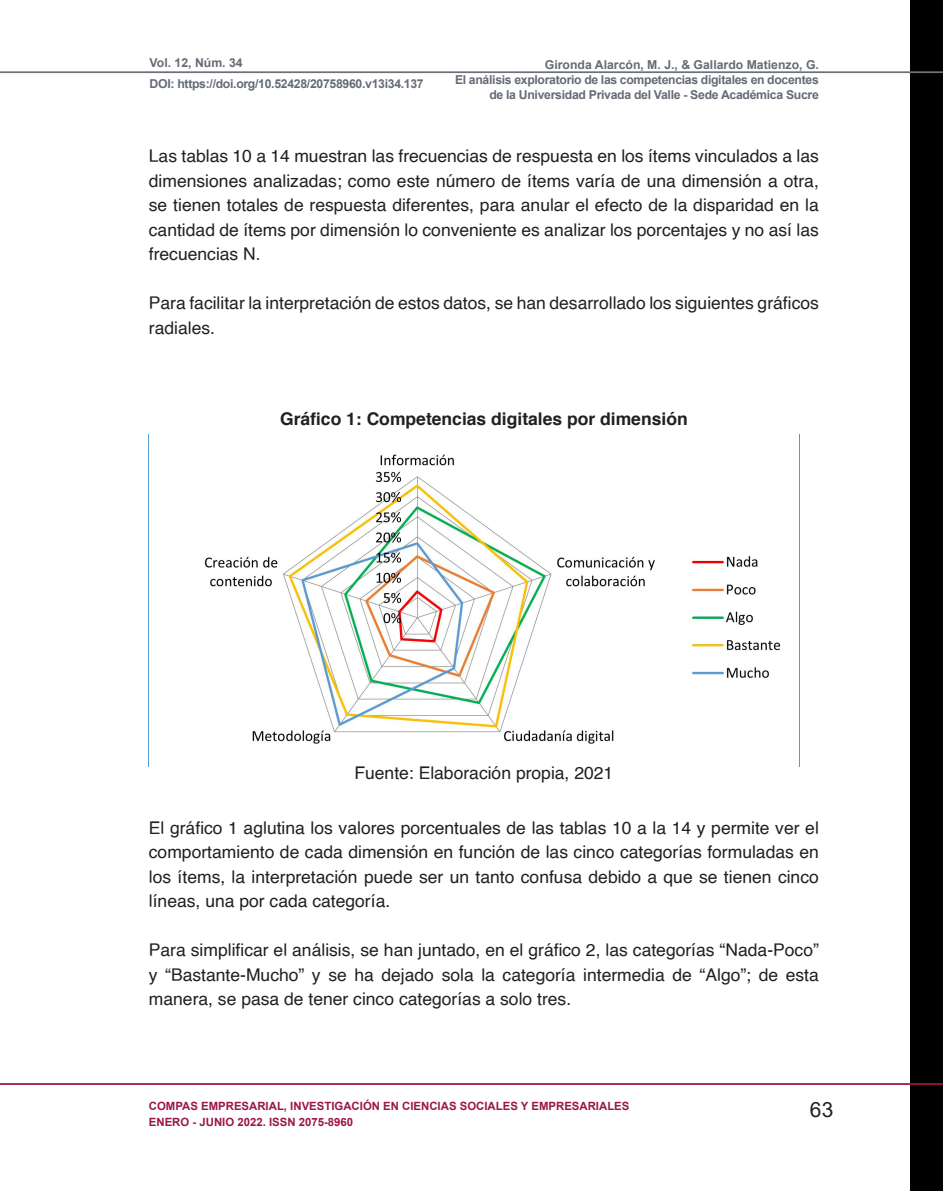
<style>
.page{position:relative;width:943px;height:1191px;background:#fff}
.page>*{position:absolute;margin:0;border:0;box-sizing:border-box;transform-origin:0 0}
.t1{font:21px "Arial";color:#231f20}
.t2{font:17.5px/24.5px "Helvetica";color:#231f20;text-align:justify}
.t3{font:700 17.5px "Helvetica";color:#231f20}
.t4{font:700 12.25px/14.7px "Arial";letter-spacing:-.025em;color:#656b75}
.t5{font:700 11.38px/15.8px "Arial";color:#9b164a}
</style>
<div class="page">
<div style="left:910px;top:0;width:33px;height:1191px;background:#000"></div>
<hr style="left:0;top:71px;width:943px;height:2px;background:#6e717a">
<hr style="left:0;top:1083px;width:943px;height:2px;background:#9b164a">
<img style="left:204px;top:454px;width:577px;height:290px">
<p class="t4" style="left:150px;top:52px;width:275px;line-height:21px">Vol. 12, Núm. 34<br>DOI: https://doi.org/10.52428/20758960.v13i34.137</p>
<p class="t4" style="left:455px;top:58px;width:365px;text-align:right">Gironda Alarcón, M. J., &amp; Gallardo Matienzo, G.<br>El análisis exploratorio de las competencias digitales en docentes de la Universidad Privada del Valle - Sede Académica Sucre</p>
<p class="t2" style="left:149px;top:144px;width:671px">Las tablas 10 a 14 muestran las frecuencias de respuesta en los ítems vinculados a las dimensiones analizadas; como este número de ítems varía de una dimensión a otra, se tienen totales de respuesta diferentes, para anular el efecto de la disparidad en la cantidad de ítems por dimensión lo conveniente es analizar los porcentajes y no así las frecuencias N.</p>
<p class="t2" style="left:149px;top:291px;width:671px">Para facilitar la interpretación de estos datos, se han desarrollado los siguientes gráficos radiales.</p>
<p class="t3" style="left:280px;top:405px;width:409px">Gráfico 1: Competencias digitales por dimensión</p>
<p class="t2" style="left:354px;top:761px;width:260px">Fuente: Elaboración propia, 2021</p>
<p class="t2" style="left:149px;top:815px;width:671px">El gráfico 1 aglutina los valores porcentuales de las tablas 10 a la 14 y permite ver el comportamiento de cada dimensión en función de las cinco categorías formuladas en los ítems, la interpretación puede ser un tanto confusa debido a que se tienen cinco líneas, una por cada categoría.</p>
<p class="t2" style="left:149px;top:938px;width:671px">Para simplificar el análisis, se han juntado, en el gráfico 2, las categorías “Nada-Poco” y “Bastante-Mucho” y se ha dejado sola la categoría intermedia de “Algo”; de esta manera, se pasa de tener cinco categorías a solo tres.</p>
<p class="t5" style="left:149px;top:1098px;width:482px">COMPAS EMPRESARIAL, INVESTIGACIÓN EN CIENCIAS SOCIALES Y EMPRESARIALES<br>ENERO - JUNIO 2022. ISSN 2075-8960</p>
<p class="t1" style="left:810px;top:1095px;width:25px">63</p>
</div>
